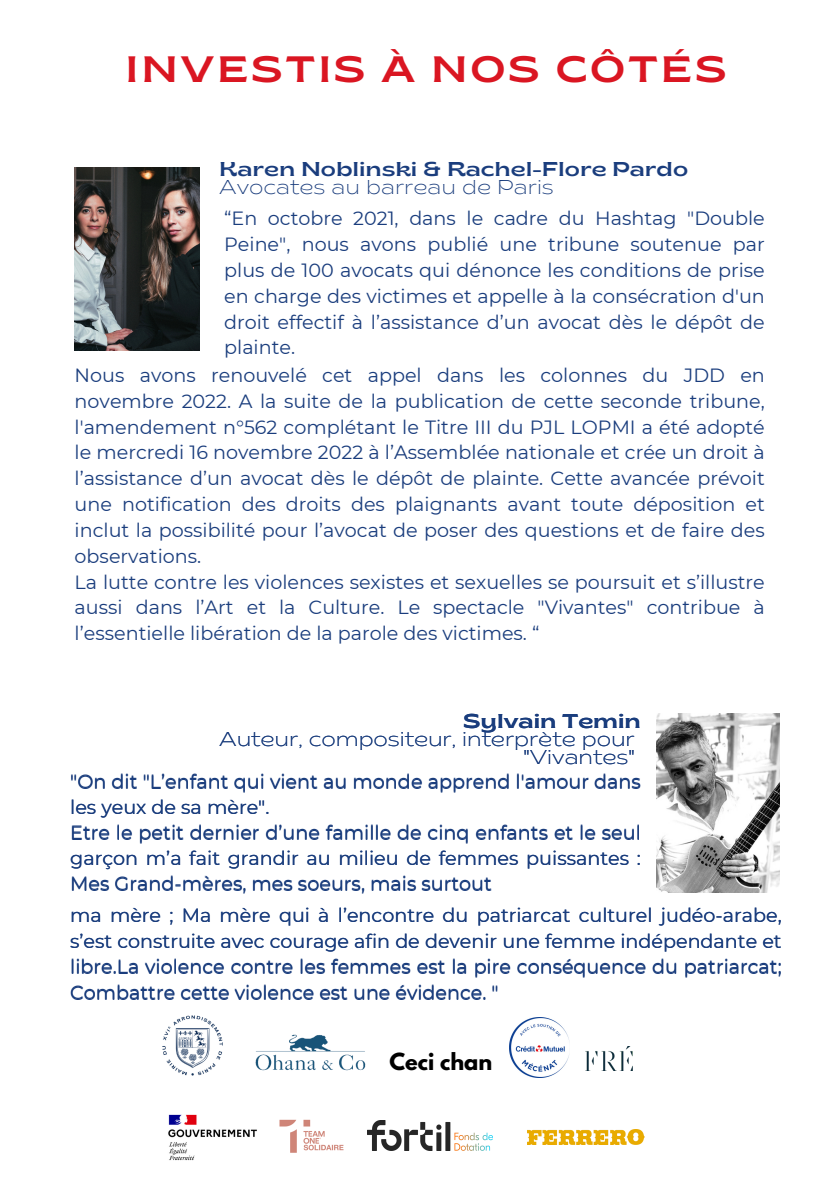
<style>
.page{position:relative;width:839px;height:1191px;background:#fff}
.page>*{position:absolute;margin:0;border:0;box-sizing:border-box;transform-origin:0 0}
.t1{font:semi-expanded 36.6px "Brice";letter-spacing:.08em;color:#da1622}
.t2{font:700 20.8px "League Spartan";color:#000}
.t3{font:200 semi-expanded 20px "Brice";color:#1a3d7d}
.t4{font:semi-expanded 20px "Brice";color:#1a3d7d}
.t5{font:19.2px/25.8px "Montserrat";color:#1a3d7d;text-align:justify}
</style>
<div class="page">
<img style="left:75px;top:168px;width:124px;height:183px">
<img style="left:656px;top:714px;width:123px;height:178px">
<img style="left:162px;top:1016px;width:60px;height:60px">
<img style="left:255px;top:1034px;width:111px;height:37px">
<img style="left:509px;top:1017px;width:60px;height:60px">
<img style="left:586px;top:1047px;width:46px;height:24px">
<img style="left:168px;top:1114px;width:89px;height:47px">
<img style="left:279px;top:1119px;width:65px;height:34px">
<img style="left:367px;top:1120px;width:125px;height:30px">
<img style="left:527px;top:1130px;width:117px;height:15px">
<p class="t1" style="left:125px;top:54px;width:602px">INVESTIS À NOS CÔTÉS</p>
<p class="t4" style="left:219px;top:161px;width:470px">Karen Noblinski &amp; Rachel-Flore Pardo</p>
<p class="t3" style="left:219px;top:179px;width:336px">Avocates au barreau de Paris</p>
<h1 class="t5" style="left:224px;top:205px;width:542px">“En octobre 2021, dans le cadre du Hashtag "Double Peine", nous avons publié une tribune soutenue par plus de 100 avocats qui dénonce les conditions de prise en charge des victimes et appelle à la consécration d'un droit effectif à l’assistance d’un avocat dès le dépôt de plainte.</h1>
<p class="t5" style="left:75px;top:362px;width:691px">Nous avons renouvelé cet appel dans les colonnes du JDD en novembre 2022. A la suite de la publication de cette seconde tribune, l'amendement n°562 complétant le Titre III du PJL LOPMI a été adopté le mercredi 16 novembre 2022 à l’Assemblée nationale et crée un droit à l’assistance d’un avocat dès le dépôt de plainte. Cette avancée prévoit une notification des droits des plaignants avant toute déposition et inclut la possibilité pour l’avocat de poser des questions et de faire des observations.</p>
<p class="t5" style="left:75px;top:569px;width:691px">La lutte contre les violences sexistes et sexuelles se poursuit et s’illustre aussi dans l’Art et la Culture. Le spectacle "Vivantes" contribue à l’essentielle libération de la parole des victimes. “</p>
<p class="t4" style="left:463px;top:713px;width:179px">Sylvain Temin</p>
<p class="t3" style="left:219px;top:731px;width:417px">Auteur, compositeur, interprète pour</p>
<p class="t3" style="left:523px;top:749px;width:113px">"Vivantes"</p>
<p class="t5" style="left:70px;top:769px;width:572px">"On dit "L’enfant qui vient au monde apprend l'amour dans les yeux de sa mère".</p>
<p class="t5" style="left:70px;top:820px;width:572px">Etre le petit dernier d’une famille de cinq enfants et le seul garçon m’a fait grandir au milieu de femmes puissantes :<br>Mes Grand-mères, mes soeurs, mais surtout</p>
<p class="t5" style="left:70px;top:902px;width:713px">ma mère ; Ma mère qui à l’encontre du patriarcat culturel judéo-arabe, s’est construite avec courage afin de devenir une femme indépendante et libre.La violence contre les femmes est la pire conséquence du patriarcat; Combattre cette violence est une évidence. "</p>
<p class="t2" style="left:389px;top:1051px;width:104px">Ceci chan</p>
</div>
